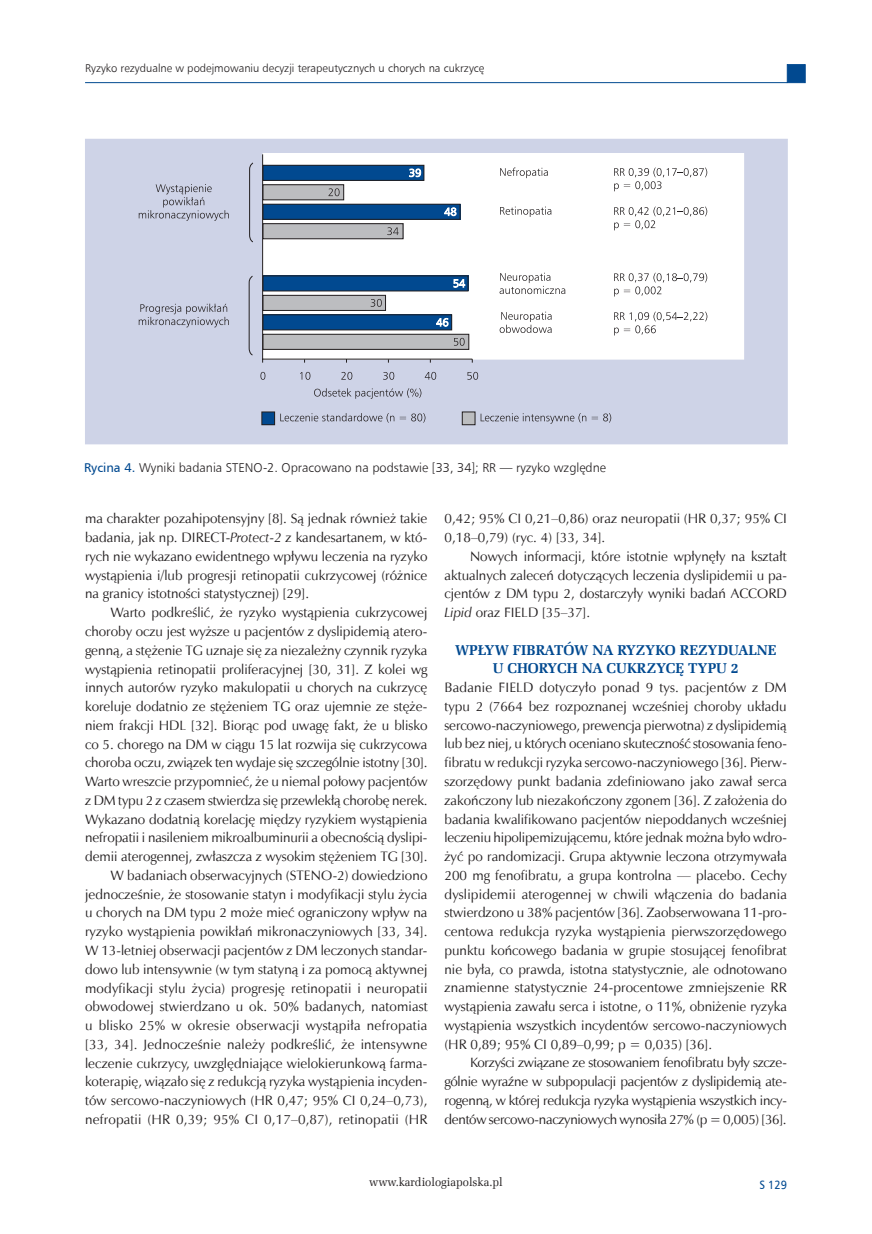
<style>
.page{position:relative;width:872px;height:1234px;background:#fff}
.page>*{position:absolute;margin:0;border:0;box-sizing:border-box;transform-origin:0 0}
._06_Srodtytul_1{font:700 14.25px/18.8px "Zapf Ellipt EU";color:#014990;text-align:center}
._09_Tekst_PL{font:13.65px/18.8px "Zapf Humnst EU";color:#231f20;text-align:justify}
._09_Tekst_pierwszy_P{font:13.65px/18.8px "Zapf Humnst EU";color:#231f20;text-align:justify}
._26_Rycina_podpis{font:12.75px "Humnst 777 Lt EU";color:#231f20}
.t1{font:12px "Zapf Ellipt EU";color:#231f20;scale:.95 1}
.t2{font:12px "Humnst 777 EU";color:#014990;scale:.9 1}
.t3{font:11.25px "Humnst 777 Lt EU";color:#231f20}
.s1{font-family:"Humnst 777 EU";color:#014990}
.s2{font-style:italic}
</style>
<div class="page">
<hr style="left:85px;top:82px;width:702px;height:1px;background:#014990">
<div style="left:787px;top:64px;width:18px;height:19px;background:#014990;border:1px solid #014990"></div>
<div style="left:85px;top:139px;width:702px;height:305px;background:#ced3e7"></div>
<div style="left:263px;top:153px;width:480px;height:206px;background:#fff"></div>
<svg style="left:260px;top:372px;width:5px;height:8px"></svg>
<svg style="left:300px;top:372px;width:10px;height:8px"></svg>
<svg style="left:341px;top:372px;width:11px;height:8px"></svg>
<svg style="left:383px;top:372px;width:11px;height:8px"></svg>
<svg style="left:425px;top:372px;width:11px;height:8px"></svg>
<svg style="left:467px;top:372px;width:11px;height:8px"></svg>
<svg style="left:500px;top:167px;width:48px;height:11px"></svg>
<svg style="left:614px;top:167px;width:93px;height:24px"></svg>
<svg style="left:500px;top:206px;width:51px;height:11px"></svg>
<svg style="left:614px;top:206px;width:93px;height:24px"></svg>
<svg style="left:499px;top:273px;width:66px;height:21px"></svg>
<svg style="left:614px;top:273px;width:93px;height:23px"></svg>
<svg style="left:499px;top:311px;width:52px;height:22px"></svg>
<svg style="left:614px;top:311px;width:93px;height:24px"></svg>
<svg style="left:314px;top:388px;width:107px;height:11px"></svg>
<svg style="left:280px;top:413px;width:114px;height:9px"></svg>
<svg style="left:400px;top:413px;width:25px;height:9px"></svg>
<svg style="left:480px;top:413px;width:131px;height:10px"></svg>
<svg style="left:139px;top:184px;width:90px;height:37px"></svg>
<svg style="left:139px;top:303px;width:90px;height:24px"></svg>
<div style="left:462px;top:412px;width:13px;height:12px;background:#bcbdc0"></div>
<div style="left:462px;top:411px;width:13px;height:14px;border:1px solid #231f20"></div>
<div style="left:262px;top:412px;width:12px;height:12px;background:#014990"></div>
<div style="left:261px;top:411px;width:14px;height:14px;border:1px solid #231f20"></div>
<svg style="left:248px;top:162px;width:221px;height:200px"></svg>
<p class="t3" style="left:85px;top:61px;width:401px">Ryzyko rezydualne w podejmowaniu decyzji terapeutycznych u chorych na cukrzycę</p>
<p class="_26_Rycina_podpis" style="left:84px;top:459px;width:523px"><span class="s1">Rycina 4.</span> Wyniki badania STENO-2. Opracowano na podstawie [33, 34]; RR — ryzyko względne</p>
<p class="_09_Tekst_PL" style="left:85px;top:509px;width:344px">ma charakter pozahipotensyjny [8]. Są jednak również takie badania, jak np. DIRECT-<span class="s2">Protect-2</span> z kandesartanem, w któ&shy;rych nie wykazano ewidentnego wpływu leczenia na ryzyko wystąpienia i/lub progresji retinopatii cukrzycowej (różnice na granicy istotności statystycznej) [29].</p>
<p class="_09_Tekst_PL" style="left:85px;top:603px;width:344px;text-indent:25px">Warto podkreślić, że ryzyko wystąpienia cukrzycowej choroby oczu jest wyższe u pacjentów z dyslipidemią atero&shy;genną, a stężenie TG uznaje się za niezależny czynnik ryzyka wystąpienia retinopatii proliferacyjnej [30, 31]. Z kolei wg innych autorów ryzyko makulopatii u chorych na cukrzycę koreluje dodatnio ze stężeniem TG oraz ujemnie ze stęże&shy;niem frakcji HDL [32]. Biorąc pod uwagę fakt, że u blisko co 5. chorego na DM w ciągu 15 lat rozwija się cukrzycowa choroba oczu, związek ten wydaje się szczególnie istotny [30].<br>Warto wreszcie przypomnieć, że u niemal połowy pacjentów z DM typu 2 z czasem stwierdza się przewlekłą chorobę nerek.<br>Wykazano dodatnią korelację między ryzykiem wystąpienia nefropatii i nasileniem mikroalbuminurii a obecnością dyslipi&shy;demii aterogennej, zwłaszcza z wysokim stężeniem TG [30].</p>
<p class="_09_Tekst_PL" style="left:85px;top:865px;width:344px;text-indent:25px">W badaniach obserwacyjnych (STENO-2) dowiedziono jednocześnie, że stosowanie statyn i modyfikacji stylu życia u chorych na DM typu 2 może mieć ograniczony wpływ na ryzyko wystąpienia powikłań mikronaczyniowych [33, 34].<br>W 13-letniej obserwacji pacjentów z DM leczonych standar&shy;dowo lub intensywnie (w tym statyną i za pomocą aktywnej modyfikacji stylu życia) progresję retinopatii i neuropatii obwodowej stwierdzano u ok. 50% badanych, natomiast u blisko 25% w okresie obserwacji wystąpiła nefropatia [33, 34]. Jednocześnie należy podkreślić, że intensywne leczenie cukrzycy, uwzględniające wielokierunkową farma&shy;koterapię, wiązało się z redukcją ryzyka wystąpienia incyden&shy;tów sercowo-naczyniowych (HR 0,47; 95% CI 0,24–0,73), nefropatii (HR 0,39; 95% CI 0,17–0,87), retinopatii (HR</p>
<p class="_09_Tekst_PL" style="left:444px;top:509px;width:344px">0,42; 95% CI 0,21–0,86) oraz neuropatii (HR 0,37; 95% CI<br>0,18–0,79) (ryc. 4) [33, 34].</p>
<p class="_09_Tekst_PL" style="left:444px;top:546px;width:344px;text-indent:26px">Nowych informacji, które istotnie wpłynęły na kształt aktualnych zaleceń dotyczących leczenia dyslipidemii u pa&shy;cjentów z DM typu 2, dostarczyły wyniki badań ACCORD <span class="s2">Lipid</span> oraz FIELD [35–37].</p>
<p class="_06_Srodtytul_1" style="left:455px;top:640px;width:323px">WPŁYW FIBRATÓW NA RYZYKO REZYDUALNE<br>U CHORYCH NA CUKRZYCĘ TYPU 2</p>
<p class="_09_Tekst_pierwszy_P" style="left:444px;top:678px;width:344px">Badanie FIELD dotyczyło ponad 9 tys. pacjentów z DM typu 2 (7664 bez rozpoznanej wcześniej choroby układu sercowo-naczyniowego, prewencja pierwotna) z dyslipidemią lub bez niej, u których oceniano skuteczność stosowania feno&shy;fibratu w redukcji ryzyka sercowo-naczyniowego [36]. Pierw&shy;szorzędowy punkt badania zdefiniowano jako zawał serca zakończony lub niezakończony zgonem [36]. Z założenia do badania kwalifikowano pacjentów niepoddanych wcześniej leczeniu hipolipemizującemu, które jednak można było wdro&shy;żyć po randomizacji. Grupa aktywnie leczona otrzymywała 200 mg fenofibratu, a grupa kontrolna — placebo. Cechy dyslipidemii aterogennej w chwili włączenia do badania stwierdzono u 38% pacjentów [36]. Zaobserwowana 11-pro&shy;centowa redukcja ryzyka wystąpienia pierwszorzędowego punktu końcowego badania w grupie stosującej fenofibrat nie była, co prawda, istotna statystycznie, ale odnotowano znamienne statystycznie 24-procentowe zmniejszenie RR wystąpienia zawału serca i istotne, o 11%, obniżenie ryzyka wystąpienia wszystkich incydentów sercowo-naczyniowych (HR 0,89; 95% CI 0,89–0,99; p = 0,035) [36].</p>
<p class="_09_Tekst_PL" style="left:444px;top:1053px;width:344px;text-indent:26px">Korzyści związane ze stosowaniem fenofibratu były szcze&shy;gólnie wyraźne w subpopulacji pacjentów z dyslipidemią ate&shy;rogenną, w której redukcja ryzyka wystąpienia wszystkich incy&shy;dentów sercowo-naczyniowych wynosiła 27% (p = 0,005) [36].</p>
<p class="t1" style="left:369px;top:1173px;width:142px">www.kardiologiapolska.pl</p>
<p class="t2" style="left:759px;top:1176px;width:32px">S 129</p>
</div>
